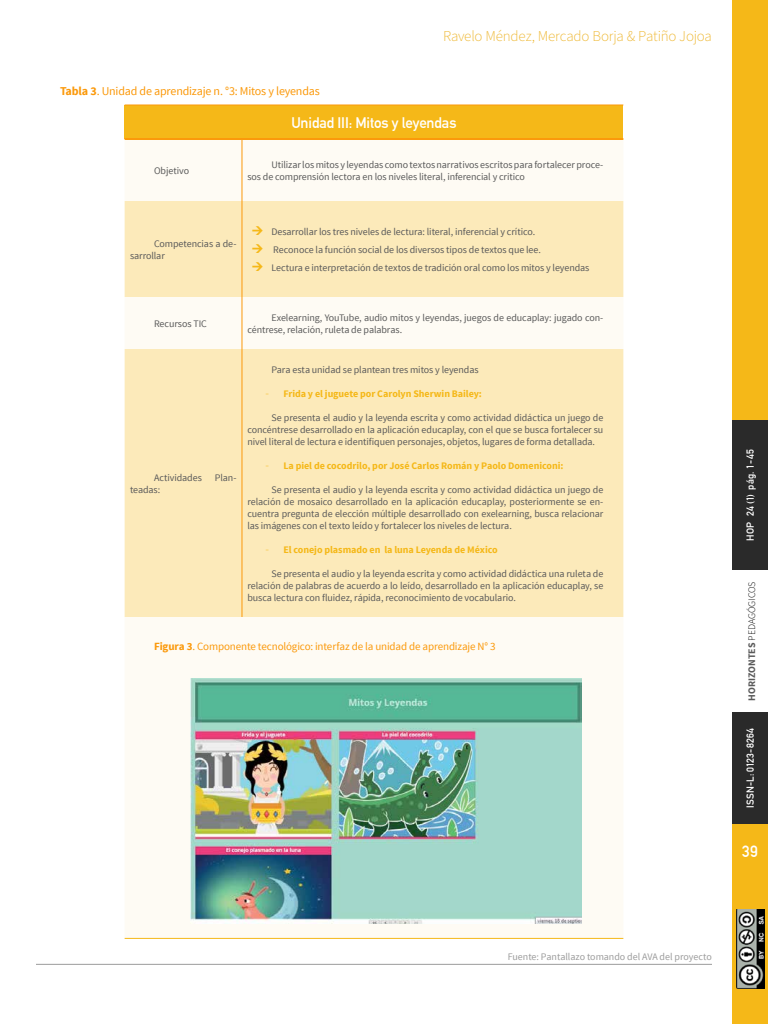
<style>
.page{position:relative;width:768px;height:1024px;background:#fff}
.page>*{position:absolute;margin:0;border:0;box-sizing:border-box;transform-origin:0 0}
.t1{font:700 16px "DIN Alternate";color:#fff}
.t2{font:300 15px "Source Sans Pro";letter-spacing:-.015em;color:#eeb731}
.t3{font:700 15px "DIN Alternate";letter-spacing:-.015em;color:#fff}
.t4{font:12px "Source Sans Pro";letter-spacing:-.02em;color:#fb990b}
.t5{font:11px "Source Sans Pro";letter-spacing:-.015em;color:#fb990b}
.t6{font:10px/12px "Source Sans Pro";letter-spacing:-.01em;color:#5a5a5a}
.t7{font:700 10px "Source Sans Pro";letter-spacing:-.005em;color:#f5b818}
.t8{font:10px "Source Sans Pro";letter-spacing:-.005em;color:#9c9c9c}
.t9{font:700 10px "DIN Alternate";letter-spacing:.015em;color:#fff}
.t10{font:300 10px "Source Sans Pro";letter-spacing:-.015em;color:#000}
.s1{font-weight:700}
.s2{font-weight:300;font-size:12px}
.s3{font-weight:700;color:#5a5a5a}
</style>
<div class="page">
<hr style="left:36px;top:964px;width:676px;height:1px;background:#9c9c9c">
<div style="left:125px;top:105px;width:498px;height:34px;background:#f5b818"></div>
<div style="left:125px;top:140px;width:498px;height:798px;background:#fefbf4"></div>
<svg style="left:125px;top:201px;width:498px;height:416px;background:#fcecc1"></svg>
<hr style="left:242px;top:140px;width:1px;height:61px;background:#fb990b">
<hr style="left:242px;top:201px;width:1px;height:96px;background:#fb990b">
<hr style="left:242px;top:297px;width:1px;height:52px;background:#fb990b">
<hr style="left:242px;top:349px;width:1px;height:268px;background:#fb990b">
<hr style="left:125px;top:104px;width:117px;height:2px;background:#fb990b">
<hr style="left:242px;top:104px;width:381px;height:2px;background:#fb990b">
<hr style="left:125px;top:138px;width:117px;height:2px;background:#fb990b">
<hr style="left:242px;top:138px;width:381px;height:2px;background:#fb990b">
<hr style="left:125px;top:938px;width:117px;height:1px;background:#f5b818">
<hr style="left:242px;top:938px;width:381px;height:1px;background:#f5b818">
<img style="left:190px;top:678px;width:391px;height:246px">
<div style="left:732px;top:712px;width:36px;height:312px;background:#f5b818"></div>
<div style="left:732px;top:0;width:36px;height:570px;background:#f5b818"></div>
<div style="left:732px;top:420px;width:36px;height:150px;background:#2a2a2a"></div>
<div style="left:732px;top:712px;width:36px;height:112px;background:#2a2a2a"></div>
<img style="left:736px;top:909px;width:28px;height:80px">
<svg style="left:252px;top:226px;width:11px;height:9px"></svg>
<svg style="left:252px;top:244px;width:11px;height:9px"></svg>
<svg style="left:252px;top:262px;width:11px;height:9px"></svg>
<h2 class="t2" style="left:443px;top:26px;width:270px">Ravelo Méndez, Mercado Borja &amp; Patiño Jojoa</h2>
<p class="t4" style="left:60px;top:83px;width:261px"><span class="s1">Tabla 3</span>. Unidad de aprendizaje n. °3: Mitos y leyendas</p>
<h2 class="t3" style="left:291px;top:111px;width:167px">Unidad III: Mitos y leyendas</h2>
<p class="t6" style="left:154px;top:165px;width:37px">Objetivo</p>
<p class="t6" style="left:247px;top:159px;width:357px;text-indent:24px">Utilizar los mitos y leyendas como textos narrativos escritos para fortalecer proce&shy;sos de comprensión lectora en los niveles literal, inferencial y critico</p>
<p class="t6" style="left:130px;top:238px;width:108px;text-indent:24px">Competencias a de&shy;sarrollar</p>
<p class="t6" style="left:271px;top:223px;width:320px;line-height:18px">Desarrollar los tres niveles de lectura: literal, inferencial y crítico.<br>Reconoce la función social de los diversos tipos de textos que lee.<br>Lectura e interpretación de textos de tradición oral como los mitos y leyendas</p>
<p class="t6" style="left:154px;top:318px;width:54px">Recursos TIC</p>
<p class="t6" style="left:247px;top:312px;width:357px;text-indent:24px">Exelearning, YouTube, audio mitos y leyendas, juegos de educaplay: jugado con&shy;céntrese, relación, ruleta de palabras.</p>
<p class="t6" style="left:271px;top:364px;width:209px">Para esta unidad se plantean tres mitos y leyendas</p>
<p class="t7" style="left:265px;top:387px;width:218px"><span class="s2">-</span> Frida y el juguete por Carolyn Sherwin Bailey:</p>
<p class="t6" style="left:247px;top:412px;width:358px;text-align:justify;text-indent:24px">Se presenta el audio y la leyenda escrita y como actividad didáctica un juego de concéntrese desarrollado en la aplicación educaplay, con el que se busca fortalecer su nivel literal de lectura e identifiquen personajes, objetos, lugares de forma detallada.</p>
<p class="t7" style="left:265px;top:459px;width:300px"><span class="s2">-</span> La piel de cocodrilo, por José Carlos Román y Paolo Domeniconi:</p>
<p class="t6" style="left:247px;top:484px;width:358px;text-align:justify;text-indent:24px">Se presenta el audio y la leyenda escrita y como actividad didáctica un juego de relación de mosaico desarrollado en la aplicación educaplay, posteriormente se en&shy;cuentra pregunta de elección múltiple desarrollado con exelearning, busca relacionar las imágenes con el texto leído y fortalecer los niveles de lectura.</p>
<p class="t7" style="left:265px;top:543px;width:234px"><span class="s2">-</span> El conejo plasmado en la luna Leyenda de México</p>
<p class="t6" style="left:247px;top:568px;width:358px;text-align:justify;text-indent:24px">Se presenta el audio y la leyenda escrita y como actividad didáctica una ruleta de relación de palabras de acuerdo a lo leído, desarrollado en la aplicación educaplay, se busca lectura con fluidez, rápida, reconocimiento de vocabulario.</p>
<p class="t5" style="left:154px;top:639px;width:343px"><span class="s1">Figura 3</span>. Componente tecnológico: interfaz de la unidad de aprendizaje N° 3</p>
<p class="t6" style="left:154px;top:472px;width:49px">Actividades</p>
<p class="t6" style="left:215px;top:472px;width:23px">Plan-</p>
<p class="t6" style="left:130px;top:484px;width:32px">teadas:</p>
<p class="t9" style="left:743px;top:541px;width:93px;rotate:-90deg">HOP 24 (1) pág. 1-45</p>
<p class="t10" style="left:745px;top:701px;width:121px;rotate:-90deg"><span class="s3">HORIZONTES</span> PEDAGÓGICOS</p>
<p class="t9" style="left:743px;top:808px;width:81px;rotate:-90deg">ISSN-L: 0123-8264</p>
<h1 class="t1" style="left:742px;top:839px;width:17px">39</h1>
<p class="t8" style="left:508px;top:951px;width:206px">Fuente: Pantallazo tomando del AVA del proyecto</p>
</div>
